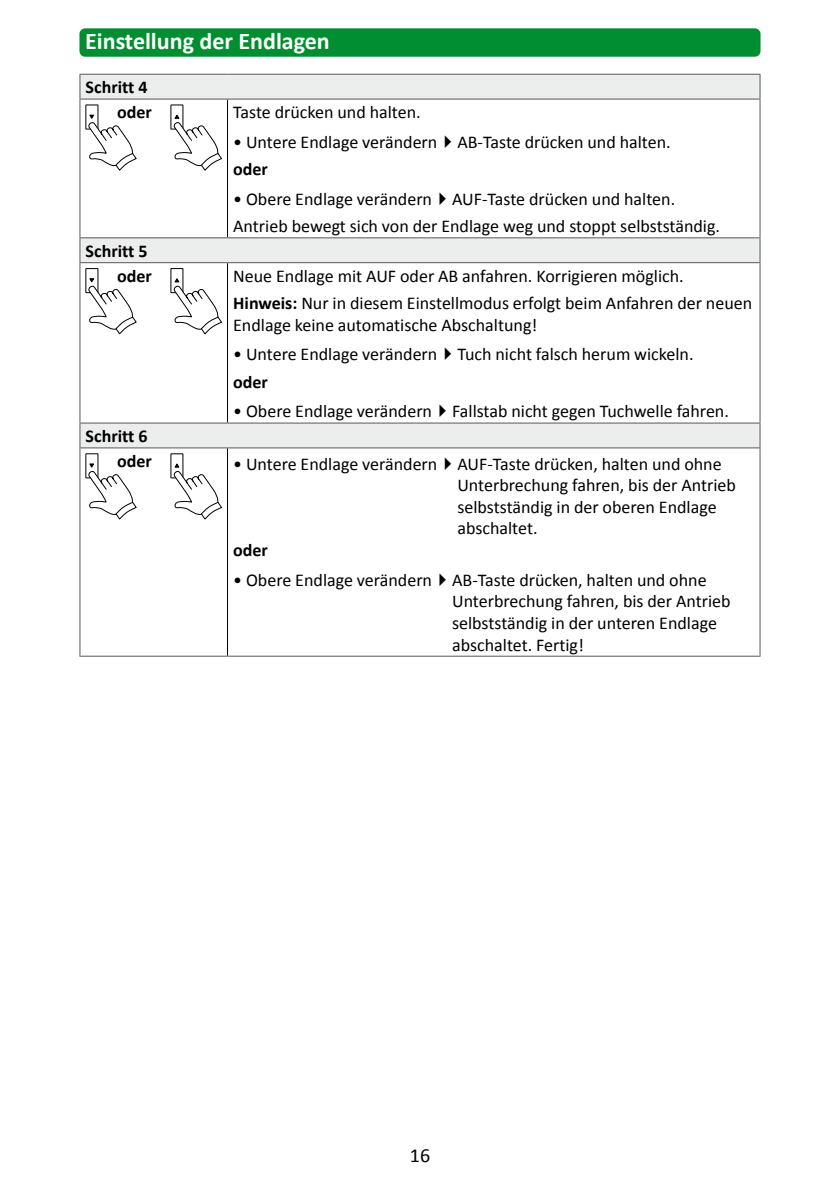
<style>
.page{position:relative;width:840px;height:1191px;background:#fff}
.page>*{position:absolute;margin:0;border:0;box-sizing:border-box;transform-origin:0 0}
.t1{font:700 24px "Calibri";color:#fff}
.t2{font:20px "Calibri";color:#000}
.t3{font:18px/21.6px "Calibri";color:#000}
.t4{font:700 18px/24.8px "Calibri";color:#000;text-align:right}
.s1{font-weight:700}
</style>
<div class="page">
<div style="left:79px;top:28px;width:681px;height:29px;background:#008e30;border-radius:6px"></div>
<svg style="left:80px;top:75px;width:679px;height:372px"></svg>
<hr style="left:227px;top:100px;width:1px;height:137px;background:#000">
<hr style="left:227px;top:263px;width:1px;height:159px;background:#000">
<hr style="left:227px;top:448px;width:1px;height:207px;background:#000">
<hr style="left:79px;top:100px;width:1px;height:137px;background:#58585a">
<hr style="left:759px;top:100px;width:1px;height:137px;background:#58585a">
<hr style="left:79px;top:263px;width:1px;height:159px;background:#58585a">
<hr style="left:759px;top:263px;width:1px;height:159px;background:#58585a">
<hr style="left:79px;top:448px;width:1px;height:207px;background:#58585a">
<hr style="left:759px;top:448px;width:1px;height:207px;background:#58585a">
<hr style="left:79px;top:655px;width:148px;height:1px;background:#58585a">
<hr style="left:227px;top:655px;width:533px;height:1px;background:#58585a">
<hr style="left:79px;top:74px;width:148px;height:1px;background:#58585a">
<svg style="left:79px;top:75px;width:1px;height:24px"></svg>
<hr style="left:227px;top:74px;width:533px;height:1px;background:#58585a">
<svg style="left:759px;top:75px;width:1px;height:24px"></svg>
<hr style="left:79px;top:99px;width:148px;height:1px;background:#58585a">
<hr style="left:227px;top:99px;width:533px;height:1px;background:#58585a">
<hr style="left:79px;top:237px;width:148px;height:1px;background:#58585a">
<svg style="left:79px;top:238px;width:1px;height:24px"></svg>
<hr style="left:227px;top:237px;width:533px;height:1px;background:#58585a">
<svg style="left:759px;top:238px;width:1px;height:24px"></svg>
<hr style="left:79px;top:262px;width:148px;height:1px;background:#58585a">
<hr style="left:227px;top:262px;width:533px;height:1px;background:#58585a">
<hr style="left:79px;top:422px;width:148px;height:1px;background:#58585a">
<svg style="left:79px;top:423px;width:1px;height:24px"></svg>
<hr style="left:227px;top:422px;width:533px;height:1px;background:#58585a">
<svg style="left:759px;top:423px;width:1px;height:24px"></svg>
<hr style="left:79px;top:447px;width:148px;height:1px;background:#58585a">
<hr style="left:227px;top:447px;width:533px;height:1px;background:#58585a">
<div style="left:86px;top:105px;width:12px;height:24px;background:#fff"></div>
<div style="left:86px;top:105px;width:12px;height:24px;border:1px solid #000"></div>
<svg style="left:87px;top:115px;width:49px;height:55px"></svg>
<div style="left:171px;top:105px;width:12px;height:24px;background:#fff"></div>
<div style="left:171px;top:105px;width:12px;height:24px;border:1px solid #000"></div>
<svg style="left:172px;top:115px;width:50px;height:55px"></svg>
<div style="left:86px;top:268px;width:12px;height:25px;background:#fff"></div>
<div style="left:86px;top:268px;width:12px;height:25px;border:1px solid #000"></div>
<svg style="left:87px;top:278px;width:49px;height:56px"></svg>
<div style="left:171px;top:268px;width:12px;height:25px;background:#fff"></div>
<div style="left:171px;top:268px;width:12px;height:25px;border:1px solid #000"></div>
<svg style="left:172px;top:278px;width:50px;height:56px"></svg>
<div style="left:86px;top:453px;width:12px;height:25px;border:1px solid #000"></div>
<svg style="left:87px;top:463px;width:49px;height:56px"></svg>
<div style="left:171px;top:453px;width:12px;height:25px;border:1px solid #000"></div>
<svg style="left:172px;top:463px;width:50px;height:56px"></svg>
<h1 class="t1" style="left:85px;top:26px;width:246px">Einstellung der Endlagen</h1>
<p class="t4" style="left:86px;top:74px;width:68px">Schritt 4 oder</p>
<p class="t3" style="left:233px;top:101px;width:189px">Taste drücken und halten.</p>
<p class="t3" style="left:233px;top:127px;width:439px;line-height:27.2px">• Untere Endlage verändern✔AB-Taste drücken und halten. <span class="s1">oder</span></p>
<p class="t3" style="left:233px;top:184px;width:488px;line-height:27.2px">• Obere Endlage verändern✔AUF-Taste drücken und halten.<br>Antrieb bewegt sich von der Endlage weg und stoppt selbstständig.</p>
<p class="t4" style="left:86px;top:238px;width:68px">Schritt 5 oder</p>
<p class="t4" style="left:86px;top:423px;width:68px">Schritt 6 oder</p>
<p class="t3" style="left:233px;top:261px;width:520px;line-height:27.2px">Neue Endlage mit AUF oder AB anfahren. Korrigieren möglich.<br><span class="s1">Hinweis:</span> Nur in diesem Einstellmodus erfolgt beim Anfahren der neuen</p>
<p class="t3" style="left:233px;top:313px;width:305px">Endlage keine automatische Abschaltung!</p>
<p class="t3" style="left:233px;top:340px;width:461px;line-height:27.2px">• Untere Endlage verändern✔Tuch nicht falsch herum wickeln. <span class="s1">oder</span></p>
<p class="t3" style="left:233px;top:400px;width:497px">• Obere Endlage verändern✔Fallstab nicht gegen Tuchwelle fahren.</p>
<p class="t3" style="left:457px;top:452px;width:280px;text-indent:-224px">• Untere Endlage verändern✔AUF-Taste drücken, halten und ohne Unterbrechung fahren, bis der Antrieb selbstständig in der oberen Endlage abschaltet.</p>
<p class="t4" style="left:233px;top:537px;width:36px">oder</p>
<p class="t3" style="left:452px;top:568px;width:280px;text-indent:-219px">• Obere Endlage verändern✔AB-Taste drücken, halten und ohne Unterbrechung fahren, bis der Antrieb selbstständig in der unteren Endlage abschaltet. Fertig!</p>
<p class="t2" style="left:409px;top:1142px;width:22px">16</p>
</div>
